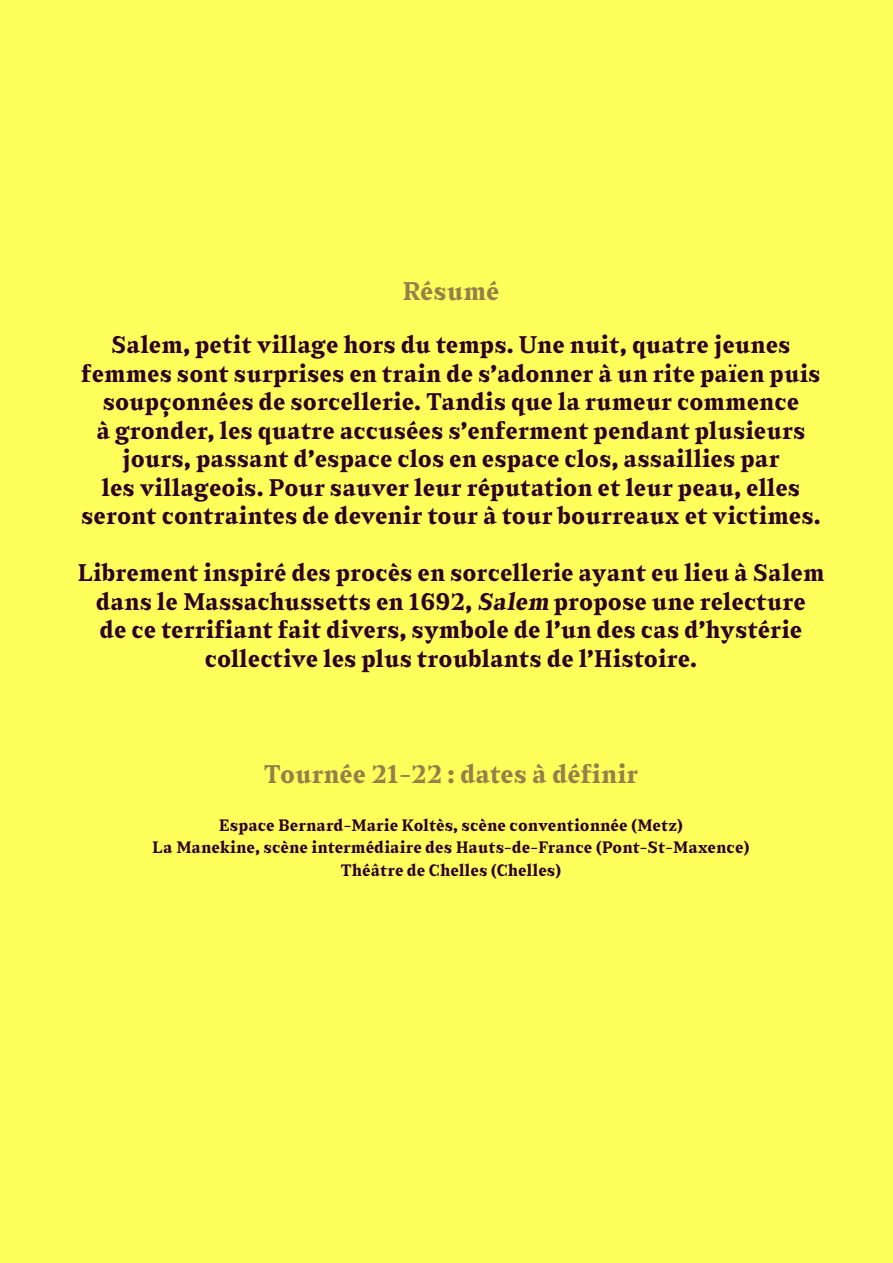
<style>
.page{position:relative;width:893px;height:1263px;background:#fff}
.page>*{position:absolute;margin:0;border:0;box-sizing:border-box;transform-origin:0 0}
.t1{font:700 25.5px "Sabre";color:#96804a}
.t2{font:700 24px/28.5px "Sabre";color:#2f0029;text-align:center}
.t3{font:700 16.5px/22.5px "Sabre";color:#2f0029;text-align:center}
</style>
<div class="page">
<div style="left:0;top:0;width:892px;height:1262px;background:#ffff5b"></div>
<p class="t1" style="left:402px;top:275px;width:99px">Résumé</p>
<p class="t2" style="left:81px;top:331px;width:741px">Salem, petit village hors du temps. Une nuit, quatre jeunes femmes sont surprises en train de s’adonner à un rite païen puis soupçonnées de sorcellerie. Tandis que la rumeur commence</p>
<p class="t2" style="left:81px;top:417px;width:741px">à gronder, les quatre accusées s’enferment pendant plusieurs jours, passant d’espace clos en espace clos, assaillies par<br>les villageois. Pour sauver leur réputation et leur peau, elles seront contraintes de devenir tour à tour bourreaux et victimes.</p>
<p class="t2" style="left:77px;top:559px;width:749px">Librement inspiré des procès en sorcellerie ayant eu lieu à Salem dans le Massachussetts en 1692, Salem propose une relecture<br>de ce terrifiant fait divers, symbole de l’un des cas d’hystérie collective les plus troublants de l’Histoire.</p>
<p class="t1" style="left:264px;top:758px;width:376px">Tournée 21-22 : dates à définir</p>
<p class="t3" style="left:219px;top:814px;width:466px">Espace Bernard-Marie Koltès, scène conventionnée (Metz)</p>
<p class="t3" style="left:152px;top:836px;width:599px">La Manekine, scène intermédiaire des Hauts-de-France (Pont-St-Maxence)<br>Théâtre de Chelles (Chelles)</p>
</div>
